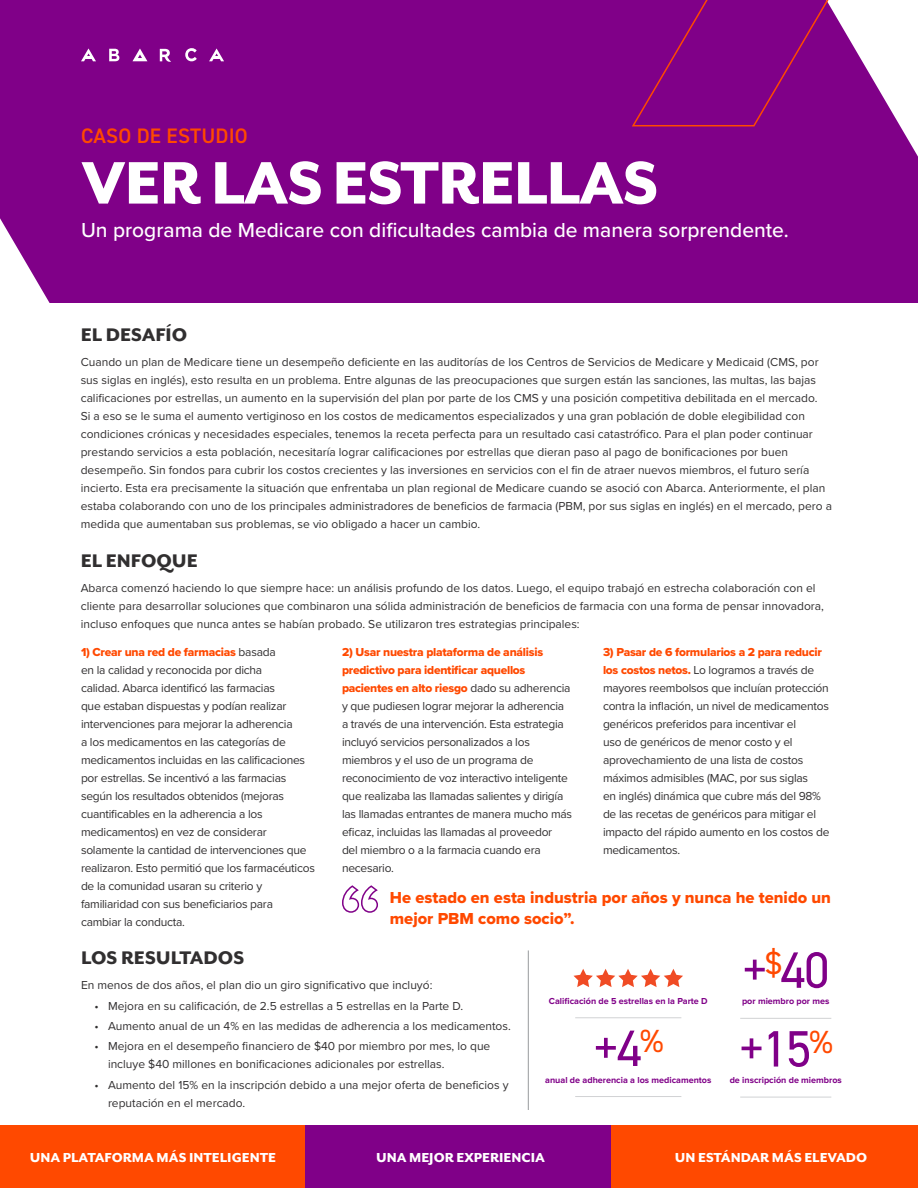
<style>
.page{position:relative;width:918px;height:1188px;background:#fff}
.page>*{position:absolute;margin:0;border:0;box-sizing:border-box;transform-origin:0 0}
.Intro_Headline{font:800 69px "Mr Eaves San OT";letter-spacing:-.02em;color:#fff}
.t1{font:51.3px "DIN2014";color:#800088}
.Section_Intro_Copy{font:500 21px "Proxima Nova";color:#fff}
.Subhead{font:800 21px "Mr Eaves San OT";color:#312f30}
.Section_Headline{font:600 21px "DIN2014";letter-spacing:.01em;color:#ff4900}
.Body_copy{font:16.5px/21px "Proxima Nova Extrabld";color:#ff4900}
.Subhead-2{font:800 15px "Mr Eaves San OT";color:#fff}
.Body_copy-2{font:12px/18px "Proxima Nova";color:#312f30}
.Body_copy-3{font:12px/18px "Proxima Nova";letter-spacing:-.02em;color:#312f30}
.Bullets{font:12px "Proxima Nova";color:#312f30}
.Statistic_caption{font:700 9px "Proxima Nova";color:#800088}
.s1{font-family:"Proxima Nova Extrabld";color:#ff4900}
</style>
<div class="page">
<div style="left:0;top:1126px;width:306px;height:62px;background:#ff4900"></div>
<div style="left:611px;top:1126px;width:307px;height:62px;background:#ff4900"></div>
<div style="left:305px;top:1126px;width:306px;height:62px;background:#800088"></div>
<div style="left:0;top:0;width:918px;height:303px;background:#800088"></div>
<svg style="left:132px;top:48px;width:15px;height:13px"></svg>
<svg style="left:185px;top:48px;width:12px;height:13px"></svg>
<svg style="left:109px;top:49px;width:10px;height:12px"></svg>
<svg style="left:160px;top:49px;width:11px;height:13px"></svg>
<svg style="left:81px;top:48px;width:15px;height:13px"></svg>
<svg style="left:209px;top:48px;width:15px;height:13px"></svg>
<hr style="left:740px;top:1018px;width:91px;height:1px;background:#d1d2d4">
<hr style="left:740px;top:1097px;width:91px;height:1px;background:#d1d2d4">
<hr style="left:575px;top:1017px;width:106px;height:1px;background:#d1d2d4">
<hr style="left:575px;top:1096px;width:106px;height:1px;background:#d1d2d4">
<svg style="left:0;top:218px;width:50px;height:85px"></svg>
<svg style="left:632px;top:0;width:286px;height:157px"></svg>
<hr style="left:528px;top:950px;width:1px;height:160px;background:#989a9d">
<svg style="left:342px;top:885px;width:36px;height:28px"></svg>
<svg style="left:574px;top:969px;width:109px;height:18px"></svg>
<p class="Section_Headline" style="left:81px;top:122px;width:168px">CASO DE ESTUDIO</p>
<p class="Intro_Headline" style="left:81px;top:146px;width:579px">VER LAS ESTRELLAS</p>
<p class="Section_Intro_Copy" style="left:81px;top:214px;width:709px">Un programa de Medicare con dificultades cambia de manera sorprendente.</p>
<p class="Subhead" style="left:81px;top:324px;width:108px">EL DESAFÍO</p>
<p class="Body_copy-2" style="left:81px;top:353px;width:753px">Cuando un plan de Medicare tiene un desempeño deficiente en las auditorías de los Centros de Servicios de Medicare y Medicaid (CMS, por sus siglas en inglés), esto resulta en un problema. Entre algunas de las preocupaciones que surgen están las sanciones, las multas, las bajas calificaciones por estrellas, un aumento en la supervisión del plan por parte de los CMS y una posición competitiva debilitada en el mercado.<br>Si a eso se le suma el aumento vertiginoso en los costos de medicamentos especializados y una gran población de doble elegibilidad con condiciones crónicas y necesidades especiales, tenemos la receta perfecta para un resultado casi catastrófico. Para el plan poder continuar prestando servicios a esta población, necesitaría lograr calificaciones por estrellas que dieran paso al pago de bonificaciones por buen desempeño. Sin fondos para cubrir los costos crecientes y las inversiones en servicios con el fin de atraer nuevos miembros, el futuro sería incierto. Esta era precisamente la situación que enfrentaba un plan regional de Medicare cuando se asoció con Abarca. Anteriormente, el plan estaba colaborando con uno de los principales administradores de beneficios de farmacia (PBM, por sus siglas en inglés) en el mercado, pero a medida que aumentaban sus problemas, se vio obligado a hacer un cambio.</p>
<p class="Subhead" style="left:81px;top:549px;width:119px">EL ENFOQUE</p>
<p class="Body_copy-2" style="left:81px;top:578px;width:745px">Abarca comenzó haciendo lo que siempre hace: un análisis profundo de los datos. Luego, el equipo trabajó en estrecha colaboración con el cliente para desarrollar soluciones que combinaron una sólida administración de beneficios de farmacia con una forma de pensar innovadora, incluso enfoques que nunca antes se habían probado. Se utilizaron tres estrategias principales:</p>
<p class="Body_copy-3" style="left:81px;top:642px;width:235px"><span class="s1">1) Crear una red de farmacias</span> basada<br>en la calidad y reconocida por dicha<br>calidad. Abarca identificó las farmacias<br>que estaban dispuestas y podían realizar intervenciones para mejorar la adherencia<br>a los medicamentos en las categorías de medicamentos incluidas en las calificaciones por estrellas. Se incentivó a las farmacias según los resultados obtenidos (mejoras cuantificables en la adherencia a los medicamentos) en vez de considerar solamente la cantidad de intervenciones que realizaron. Esto permitió que los farmacéuticos de la comunidad usaran su criterio y familiaridad con sus beneficiarios para cambiar la conducta.</p>
<p class="Body_copy-3" style="left:342px;top:642px;width:232px"><span class="s1">2) Usar nuestra plataforma de análisis predictivo para identificar aquellos pacientes en alto riesgo</span> dado su adherencia y que pudiesen lograr mejorar la adherencia a través de una intervención. Esta estrategia incluyó servicios personalizados a los miembros y el uso de un programa de reconocimiento de voz interactivo inteligente que realizaba las llamadas salientes y dirigía las llamadas entrantes de manera mucho más eficaz, incluidas las llamadas al proveedor<br>del miembro o a la farmacia cuando era necesario.</p>
<p class="Body_copy-3" style="left:603px;top:642px;width:228px"><span class="s1">3) Pasar de 6 formularios a 2 para reducir los costos netos.</span> Lo logramos a través de mayores reembolsos que incluían protección contra la inflación, un nivel de medicamentos genéricos preferidos para incentivar el<br>uso de genéricos de menor costo y el aprovechamiento de una lista de costos máximos admisibles (MAC, por sus siglas<br>en inglés) dinámica que cubre más del 98% de las recetas de genéricos para mitigar el impacto del rápido aumento en los costos de medicamentos.</p>
<p class="Subhead" style="left:81px;top:947px;width:165px">LOS RESULTADOS</p>
<p class="Bullets" style="left:81px;top:976px;width:353px">En menos de dos años, el plan dio un giro significativo que incluyó:</p>
<p class="Body_copy-2" style="left:94px;top:996px;width:370px">• Mejora en su calificación, de 2.5 estrellas a 5 estrellas en la Parte D.</p>
<p class="Body_copy-2" style="left:94px;top:1016px;width:418px">• Aumento anual de un 4% en las medidas de adherencia a los medicamentos.</p>
<p class="Body_copy-2" style="left:108px;top:1037px;width:384px;text-indent:-14px">• Mejora en el desempeño financiero de $40 por miembro por mes, lo que incluye $40 millones en bonificaciones adicionales por estrellas.</p>
<p class="Body_copy-2" style="left:108px;top:1075px;width:402px;text-indent:-14px">• Aumento del 15% en la inscripción debido a una mejor oferta de beneficios y reputación en el mercado.</p>
<p class="Body_copy" style="left:390px;top:886px;width:443px">He estado en esta industria por años y nunca he tenido un mejor PBM como socio”.</p>
<p class="t1" style="left:742px;top:938px;width:89px">+<sup>$</sup>40</p>
<p class="Statistic_caption" style="left:742px;top:996px;width:89px">por miembro por mes</p>
<p class="t1" style="left:739px;top:1017px;width:96px">+15<sup>%</sup></p>
<p class="Statistic_caption" style="left:730px;top:1075px;width:114px">de inscripción de miembros</p>
<p class="Statistic_caption" style="left:549px;top:996px;width:160px">Calificación de 5 estrellas en la Parte D</p>
<p class="t1" style="left:593px;top:1016px;width:72px">+4<sup>%</sup></p>
<p class="Statistic_caption" style="left:545px;top:1074px;width:168px">anual de adherencia a los medicamentos</p>
<p class="Subhead-2" style="left:30px;top:1149px;width:248px">UNA PLATAFORMA MÁS INTELIGENTE</p>
<p class="Subhead-2" style="left:376px;top:1149px;width:170px">UNA MEJOR EXPERIENCIA</p>
<p class="Subhead-2" style="left:675px;top:1149px;width:194px">UN ESTÁNDAR MÁS ELEVADO</p>
</div>
